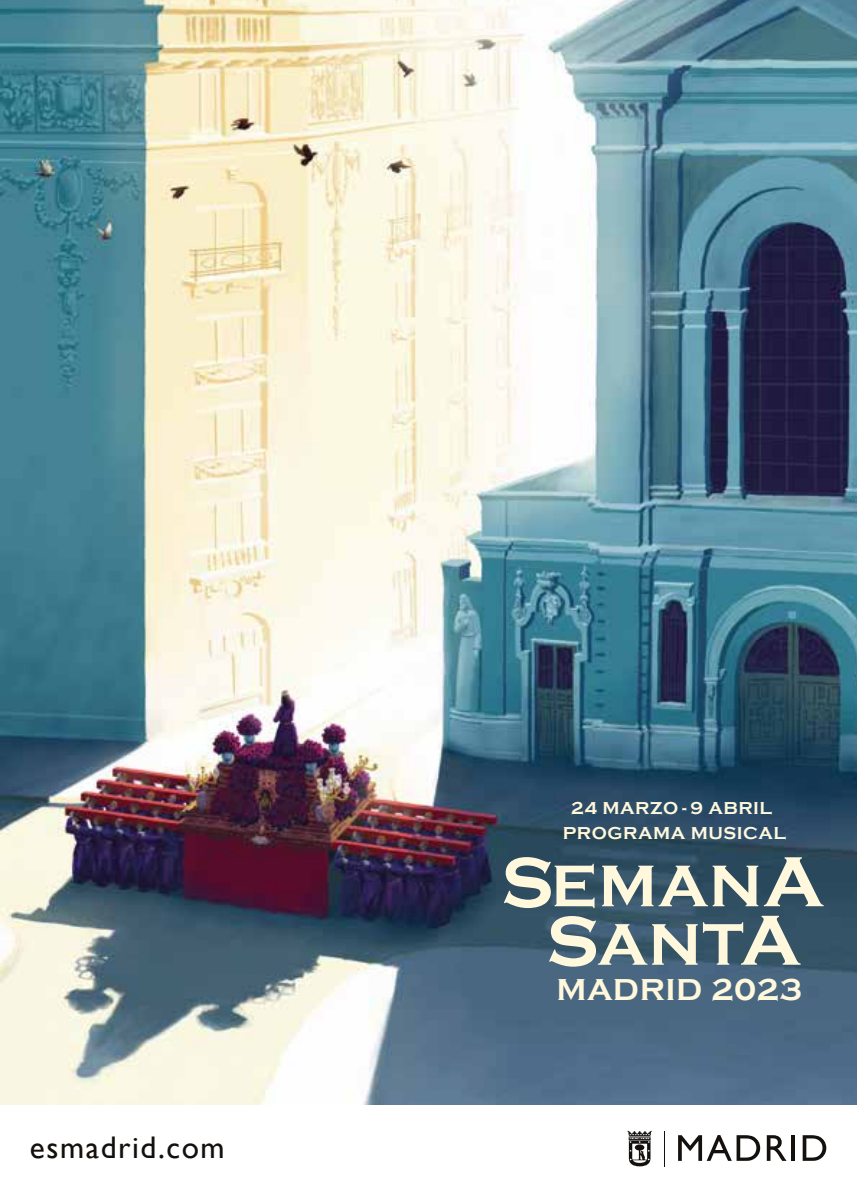
<style>
.page{position:relative;width:857px;height:1191px;background:#fff}
.page>*{position:absolute;margin:0;border:0;box-sizing:border-box;transform-origin:0 0}
.t1{font:700 73.8px "Copperplate Gothic";color:#fff8dc}
.t2{font:700 73.4px "Copperplate Gothic";color:#fff8dc}
.t3{font:700 60.8px/58.4px "Copperplate Gothic";letter-spacing:.02em;color:#fff8dc}
.t4{font:31.2px "Gill Sans";letter-spacing:.05em;color:#13100d}
.t5{font:700 31.2px "Copperplate Gothic";letter-spacing:.02em;color:#fff8dc}
.t6{font:700 17.8px "Copperplate Gothic";letter-spacing:.03em;color:#fff8dc}
.s1{font-size:73.4px}
</style>
<div class="page">
<img style="left:0;top:0;width:856px;height:1105px">
<hr style="left:663px;top:1130px;width:1px;height:36px;background:#13100d">
<svg style="left:678px;top:1135px;width:81px;height:25px"></svg>
<svg style="left:766px;top:1135px;width:20px;height:25px"></svg>
<hr style="left:791px;top:1135px;width:3px;height:25px;background:#13100d">
<svg style="left:802px;top:1135px;width:23px;height:25px"></svg>
<svg style="left:627px;top:1130px;width:25px;height:36px"></svg>
<h3 class="t4" style="left:30px;top:1129px;width:196px">esmadrid.com</h3>
<p class="t6" style="left:571px;top:797px;width:202px">24 MARZO - 9 ABRIL</p>
<p class="t6" style="left:562px;top:823px;width:224px">PROGRAMA MUSICAL</p>
<h1 class="t1" style="left:500px;top:842px;width:54px">S</h1>
<h2 class="t2" style="left:546px;top:900px;width:54px">S</h2>
<h2 class="t2" style="left:763px;top:841px;width:61px">A</h2>
<h3 class="t3" style="left:597px;top:857px;width:204px;text-indent:-47px">EMAN<br>ANT<span class="s1">A</span></h3>
<h3 class="t5" style="left:556px;top:972px;width:247px">MADRID 2023</h3>
</div>
